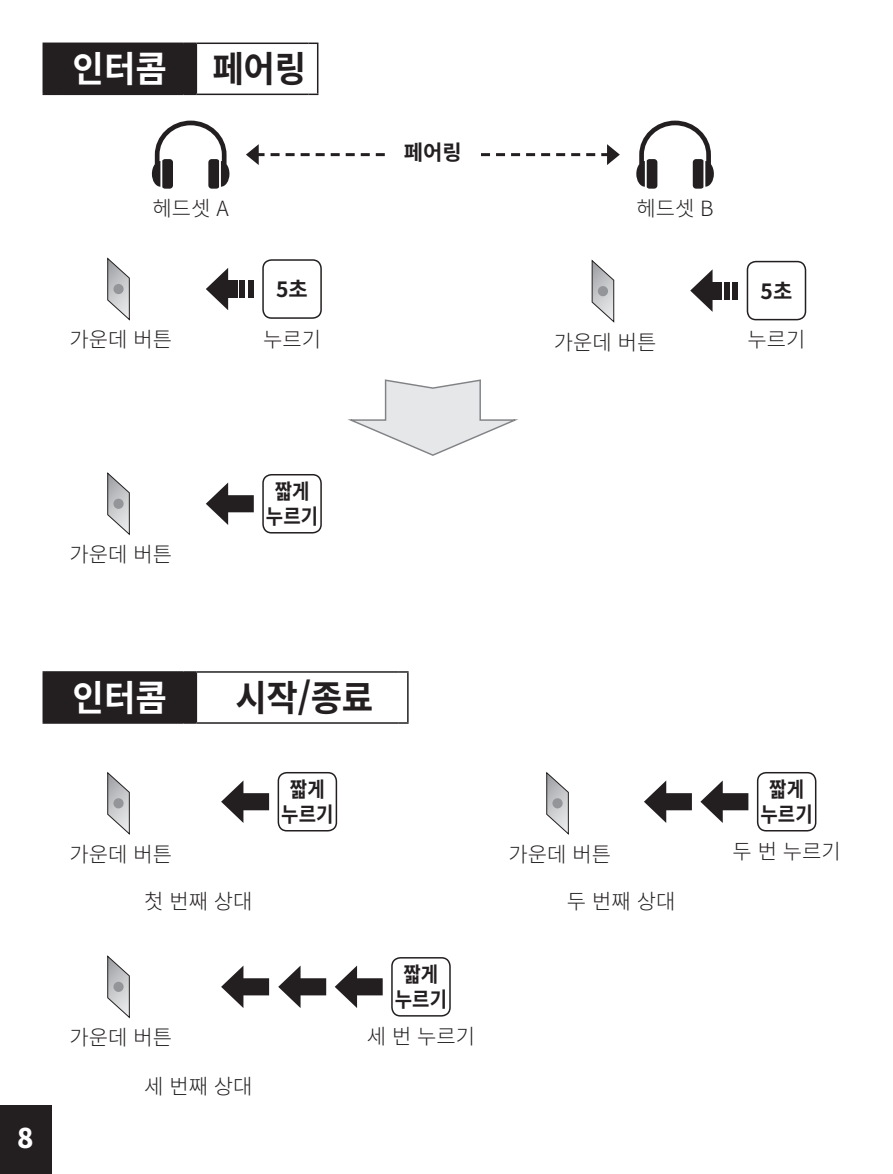
<style>
.page{position:relative;width:893px;height:1174px;background:#fff}
.page>*{position:absolute;margin:0;border:0;box-sizing:border-box;transform-origin:0 0}
.t1{font:700 36px "Source Han Sans KR";letter-spacing:-.01em;color:#231f20;scale:.95 1}
.t2{font:700 36px "Source Han Sans KR";color:#fff;scale:.95 1}
.t3{font:800 27px "Source Han Sans KR";color:#fff}
.t4{font:300 21px "Source Han Sans KR";color:#231f20}
.t5{font:700 21px/25.2px "Source Han Sans KR";color:#231f20;text-align:center;scale:.9 1}
.t6{font:700 21px "Source Han Sans KR";color:#231f20}
</style>
<div class="page">
<div style="left:0;top:1106px;width:51px;height:68px;background:#231f20"></div>
<hr style="left:196px;top:43px;width:113px;height:1px;background:#231f20">
<hr style="left:196px;top:44px;width:1px;height:50px;background:#231f20">
<hr style="left:317px;top:44px;width:1px;height:50px;background:#231f20">
<div style="left:43px;top:43px;width:153px;height:52px;background:#231f20"></div>
<hr style="left:196px;top:94px;width:113px;height:1px;background:#231f20">
<svg style="left:152px;top:121px;width:77px;height:68px"></svg>
<svg style="left:636px;top:121px;width:78px;height:68px"></svg>
<svg style="left:246px;top:144px;width:374px;height:21px"></svg>
<div style="left:390px;top:142px;width:85px;height:25px;background:#fff"></div>
<svg style="left:349px;top:379px;width:169px;height:77px"></svg>
<div style="left:240px;top:280px;width:5px;height:17px;background:#231f20"></div>
<div style="left:222px;top:280px;width:15px;height:17px;background:#231f20"></div>
<div style="left:248px;top:280px;width:6px;height:17px;background:#231f20"></div>
<svg style="left:206px;top:268px;width:22px;height:42px"></svg>
<div style="left:262px;top:259px;width:60px;height:60px;border:2px solid #231f20;border-radius:9px"></div>
<svg style="left:107px;top:257px;width:23px;height:64px"></svg>
<div style="left:113px;top:284px;width:11px;height:10px;background:#939598;border-radius:50%"></div>
<svg style="left:107px;top:472px;width:23px;height:64px"></svg>
<div style="left:113px;top:498px;width:11px;height:11px;background:#939598;border-radius:50%"></div>
<svg style="left:107px;top:772px;width:23px;height:62px"></svg>
<div style="left:113px;top:798px;width:11px;height:10px;background:#939598;border-radius:50%"></div>
<svg style="left:546px;top:772px;width:23px;height:62px"></svg>
<div style="left:552px;top:798px;width:11px;height:10px;background:#939598;border-radius:50%"></div>
<svg style="left:107px;top:955px;width:23px;height:63px"></svg>
<div style="left:113px;top:981px;width:11px;height:11px;background:#939598;border-radius:50%"></div>
<svg style="left:592px;top:260px;width:22px;height:62px"></svg>
<div style="left:598px;top:286px;width:10px;height:10px;background:#939598;border-radius:50%"></div>
<div style="left:724px;top:282px;width:6px;height:17px;background:#231f20"></div>
<div style="left:706px;top:282px;width:15px;height:17px;background:#231f20"></div>
<div style="left:732px;top:282px;width:6px;height:17px;background:#231f20"></div>
<svg style="left:690px;top:270px;width:22px;height:42px"></svg>
<div style="left:747px;top:261px;width:59px;height:59px;border:2px solid #231f20;border-radius:9px"></div>
<div style="left:262px;top:474px;width:60px;height:59px;border:2px solid #231f20;border-radius:9px"></div>
<svg style="left:206px;top:482px;width:48px;height:43px"></svg>
<div style="left:278px;top:772px;width:59px;height:59px;border:2px solid #231f20;border-radius:9px"></div>
<svg style="left:221px;top:780px;width:48px;height:43px"></svg>
<div style="left:757px;top:772px;width:59px;height:59px;border:2px solid #231f20;border-radius:9px"></div>
<svg style="left:700px;top:780px;width:48px;height:43px"></svg>
<svg style="left:644px;top:780px;width:48px;height:43px"></svg>
<div style="left:391px;top:957px;width:60px;height:59px;border:2px solid #231f20;border-radius:9px"></div>
<svg style="left:335px;top:965px;width:48px;height:43px"></svg>
<svg style="left:221px;top:965px;width:48px;height:43px"></svg>
<svg style="left:278px;top:965px;width:48px;height:43px"></svg>
<hr style="left:196px;top:671px;width:203px;height:1px;background:#231f20">
<hr style="left:196px;top:672px;width:1px;height:50px;background:#231f20">
<hr style="left:407px;top:672px;width:2px;height:50px;background:#231f20">
<div style="left:43px;top:671px;width:153px;height:52px;background:#231f20"></div>
<hr style="left:196px;top:722px;width:203px;height:1px;background:#231f20">
<h1 class="t2" style="left:73px;top:49px;width:101px">인터콤</h1>
<h1 class="t1" style="left:212px;top:49px;width:100px">페어링</h1>
<p class="t6" style="left:404px;top:141px;width:59px">페어링</p>
<p class="t4" style="left:153px;top:196px;width:78px">헤드셋 A</p>
<p class="t4" style="left:636px;top:196px;width:79px">헤드셋 B</p>
<p class="t6" style="left:276px;top:277px;width:33px">5초</p>
<p class="t4" style="left:70px;top:328px;width:104px">가운데 버튼</p>
<p class="t4" style="left:263px;top:328px;width:59px">누르기</p>
<p class="t4" style="left:554px;top:330px;width:104px">가운데 버튼</p>
<p class="t6" style="left:761px;top:279px;width:33px">5초</p>
<p class="t4" style="left:747px;top:328px;width:59px">누르기</p>
<p class="t4" style="left:70px;top:542px;width:104px">가운데 버튼</p>
<p class="t5" style="left:266px;top:479px;width:59px">짧게 누르기</p>
<p class="t3" style="left:17px;top:1123px;width:18px">8</p>
<h1 class="t2" style="left:73px;top:677px;width:101px">인터콤</h1>
<h1 class="t1" style="left:235px;top:677px;width:147px">시작/종료</h1>
<p class="t5" style="left:281px;top:777px;width:59px">짧게 누르기</p>
<p class="t4" style="left:70px;top:842px;width:104px">가운데 버튼</p>
<p class="t4" style="left:508px;top:842px;width:104px">가운데 버튼</p>
<p class="t4" style="left:144px;top:889px;width:110px">첫 번째 상대</p>
<p class="t4" style="left:567px;top:889px;width:110px">두 번째 상대</p>
<p class="t4" style="left:70px;top:1025px;width:104px">가운데 버튼</p>
<p class="t4" style="left:144px;top:1074px;width:110px">세 번째 상대</p>
<p class="t5" style="left:395px;top:962px;width:59px">짧게 누르기</p>
<p class="t4" style="left:367px;top:1024px;width:110px">세 번 누르기</p>
<p class="t5" style="left:761px;top:777px;width:59px">짧게 누르기</p>
<p class="t4" style="left:732px;top:839px;width:110px">두 번 누르기</p>
</div>
